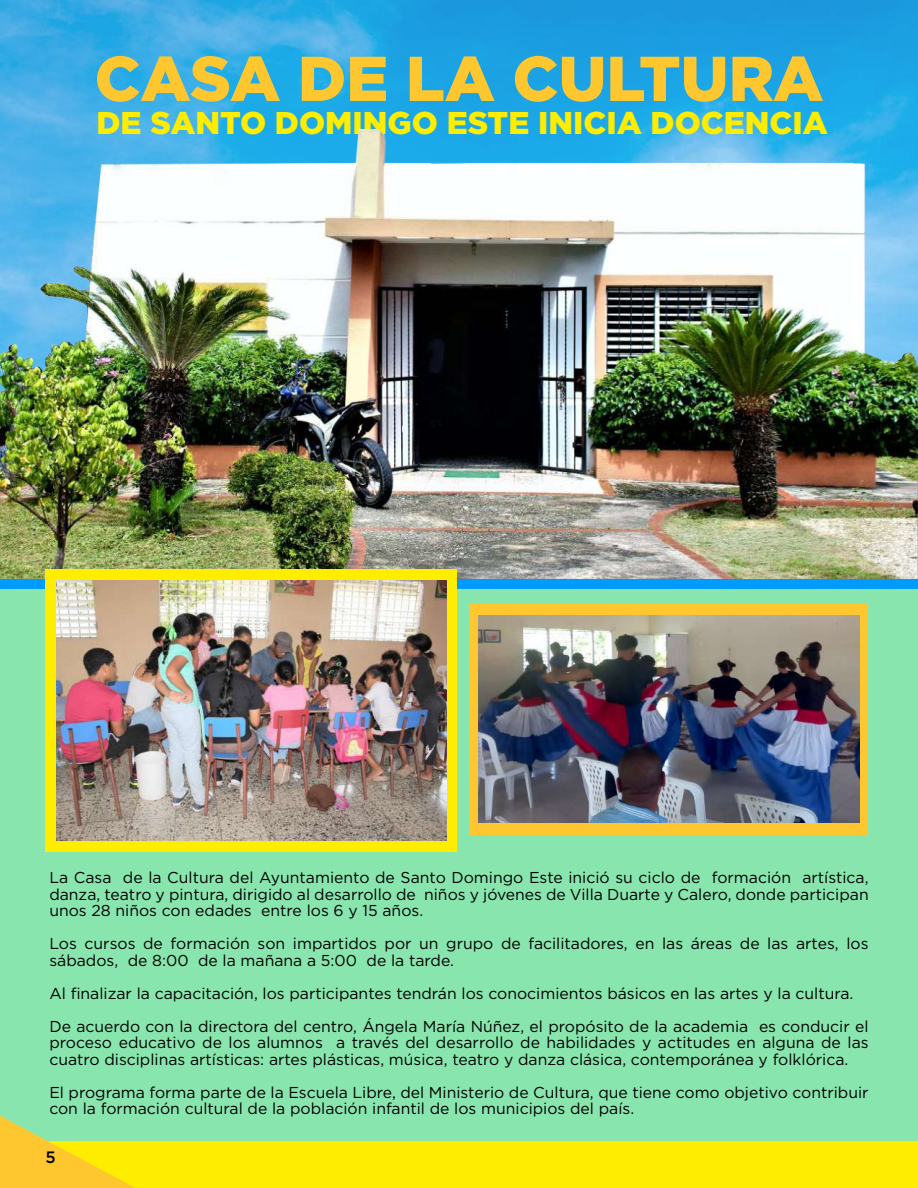
<style>
.page{position:relative;width:918px;height:1188px;background:#fff}
.page>*{position:absolute;margin:0;border:0;box-sizing:border-box;transform-origin:0 0}
.t1{font:900 63.15px "Gotham";color:#fec72f}
.t2{font:900 31.5px "Gotham";color:#ffed00}
.t3{font:500 16.5px "Gotham";color:#000}
.t4{font:15.75px/16.5px "Gotham";color:#000}
</style>
<div class="page">
<div style="left:0;top:579px;width:918px;height:609px;background:#89e5ae"></div>
<img style="left:0;top:0;width:918px;height:130px">
<div style="left:0;top:1141px;width:918px;height:47px;background:#ffed00"></div>
<img style="left:0;top:130px;width:918px;height:449px">
<div style="left:0;top:579px;width:918px;height:9px;background:#009bff"></div>
<div style="left:46px;top:569px;width:411px;height:283px;background:#ffed00"></div>
<div style="left:470px;top:604px;width:398px;height:231px;background:#fec72f"></div>
<img style="left:57px;top:580px;width:390px;height:261px">
<img style="left:479px;top:616px;width:380px;height:207px">
<svg style="left:0;top:1116px;width:135px;height:72px"></svg>
<h1 class="t1" style="left:95px;top:35px;width:730px">CASA DE LA CULTURA</h1>
<h2 class="t2" style="left:97px;top:101px;width:733px">DE SANTO DOMINGO ESTE INICIA DOCENCIA</h2>
<p class="t4" style="left:49px;top:869px;width:821px;text-align:justify">La Casa de la Cultura del Ayuntamiento de Santo Domingo Este inició su ciclo de formación artística, danza, teatro y pintura, dirigido al desarrollo de niños y jóvenes de Villa Duarte y Calero, donde participan unos 28 niños con edades entre los 6 y 15 años.</p>
<p class="t4" style="left:49px;top:935px;width:821px">Los cursos de formación son impartidos por un grupo de facilitadores, en las áreas de las artes, los sábados, de 8:00 de la mañana a 5:00 de la tarde.</p>
<p class="t4" style="left:49px;top:976px;width:821px;line-height:33px">Al finalizar la capacitación, los participantes tendrán los conocimientos básicos en las artes y la cultura.<br>De acuerdo con la directora del centro, Ángela María Núñez, el propósito de la academia es conducir el</p>
<p class="t4" style="left:49px;top:1034px;width:821px">proceso educativo de los alumnos a través del desarrollo de habilidades y actitudes en alguna de las cuatro disciplinas artísticas: artes plásticas, música, teatro y danza clásica, contemporánea y folklórica.</p>
<p class="t4" style="left:49px;top:1084px;width:821px">El programa forma parte de la Escuela Libre, del Ministerio de Cultura, que tiene como objetivo contribuir con la formación cultural de la población infantil de los municipios del país.</p>
<p class="t3" style="left:46px;top:1147px;width:12px">5</p>
</div>
